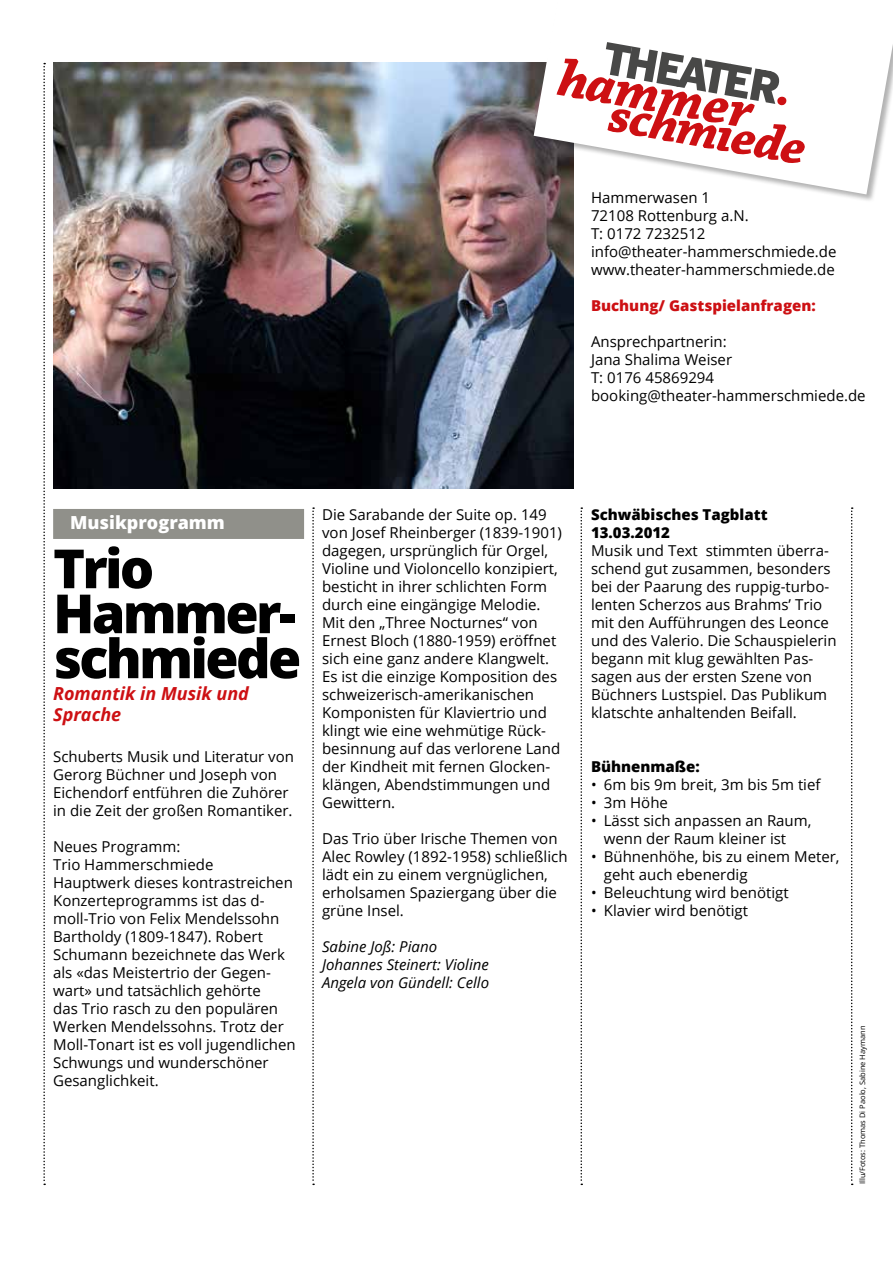
<style>
.page{position:relative;width:893px;height:1263px;background:#fff}
.page>*{position:absolute;margin:0;border:0;box-sizing:border-box;transform-origin:0 0}
.t1{font:800 54px/45px "Open Sans";letter-spacing:-.05em;color:#000}
.t2{font:italic 700 18px/21.6px "Open Sans";color:#cd1013}
.t3{font:800 18px "Open Sans";color:#fff}
.t4{font:15px/18px "Open Sans";color:#000}
.t5{font:italic 15px/18px "Open Sans";color:#000}
.t6{font:800 15px/18px "Open Sans";color:#000}
.t7{font:800 15px "Open Sans";color:#cd1013}
.t8{font:7.5px "Open Sans";color:#000}
</style>
<div class="page">
<div style="left:53px;top:509px;width:251px;height:30px;background:#90908a"></div>
<img style="left:53px;top:63px;width:520px;height:425px">
<div style="left:534px;top:0;width:359px;height:203px;background:#000;opacity:.3"></div>
<svg style="left:534px;top:0;width:359px;height:194px"></svg>
<svg style="left:556px;top:42px;width:249px;height:121px"></svg>
<svg style="left:312px;top:507px;width:2px;height:678px"></svg>
<svg style="left:580px;top:507px;width:2px;height:678px"></svg>
<svg style="left:43px;top:63px;width:2px;height:1122px"></svg>
<svg style="left:851px;top:507px;width:2px;height:678px"></svg>
<p class="t4" style="left:591px;top:188px;width:247px">Hammerwasen 1<br>72108 Rottenburg a.N.<br>T: 0172 7232512 info@theater-hammerschmiede.de www.theater-hammerschmiede.de</p>
<p class="t7" style="left:591px;top:294px;width:226px">Buchung/ Gastspielanfragen:</p>
<p class="t4" style="left:591px;top:332px;width:276px">Ansprechpartnerin:<br>Jana Shalima Weiser<br>T: 0176 45869294 booking@theater-hammerschmiede.de</p>
<p class="t3" style="left:70px;top:509px;width:156px">Musikprogramm</p>
<h1 class="t1" style="left:53px;top:543px;width:250px">Trio<br>Hammer&shy;schmiede</h1>
<p class="t2" style="left:53px;top:682px;width:197px">Romantik in Musik und<br>Sprache</p>
<p class="t4" style="left:53px;top:747px;width:242px">Schuberts Musik und Literatur von Gerorg Büchner und Joseph von Eichendorf entführen die Zuhörer in die Zeit der großen Romantiker.</p>
<p class="t4" style="left:53px;top:837px;width:244px">Neues Programm:<br>Trio Hammerschmiede<br>Hauptwerk dieses kontrastreichen<br>Konzerteprogramms ist das d&shy;moll-Trio von Felix Mendelssohn<br>Bartholdy (1809-1847). Robert<br>Schumann bezeichnete das Werk als «das Meistertrio der Gegen&shy;wart» und tatsächlich gehörte<br>das Trio rasch zu den populären<br>Werken Mendelssohns. Trotz der<br>Moll-Tonart ist es voll jugendlichen<br>Schwungs und wunderschöner<br>Gesanglichkeit.</p>
<p class="t4" style="left:322px;top:505px;width:241px">Die Sarabande der Suite op. 149 von Josef Rheinberger (1839-1901) dagegen, ursprünglich für Orgel,<br>Violine und Violoncello konzipiert, besticht in ihrer schlichten Form durch eine eingängige Melodie.<br>Mit den „Three Nocturnes“ von<br>Ernest Bloch (1880-1959) eröffnet sich eine ganz andere Klangwelt.<br>Es ist die einzige Komposition des schweizerisch-amerikanischen<br>Komponisten für Klaviertrio und klingt wie eine wehmütige Rück&shy;besinnung auf das verlorene Land der Kindheit mit fernen Glocken&shy;klängen, Abendstimmungen und<br>Gewittern.</p>
<p class="t4" style="left:322px;top:829px;width:247px">Das Trio über Irische Themen von<br>Alec Rowley (1892-1958) schließlich lädt ein zu einem vergnüglichen, erholsamen Spaziergang über die grüne Insel.</p>
<p class="t5" style="left:322px;top:937px;width:169px">Sabine Joß: Piano<br>Johannes Steinert: Violine<br>Angela von Gündell: Cello</p>
<p class="t6" style="left:591px;top:504px;width:178px">Schwäbisches Tagblatt<br>13.03.2012</p>
<p class="t4" style="left:591px;top:541px;width:247px">Musik und Text stimmten überra&shy;schend gut zusammen, besonders bei der Paarung des ruppig-turbo&shy;lenten Scherzos aus Brahms’ Trio mit den Aufführungen des Leonce und des Valerio. Die Schauspielerin begann mit klug gewählten Pas&shy;sagen aus der ersten Szene von<br>Büchners Lustspiel. Das Publikum klatschte anhaltenden Beifall.</p>
<p class="t6" style="left:591px;top:756px;width:110px">Bühnenmaße:</p>
<p class="t4" style="left:591px;top:775px;width:231px">• 6m bis 9m breit, 3m bis 5m tief</p>
<p class="t4" style="left:591px;top:793px;width:78px">• 3m Höhe</p>
<p class="t4" style="left:604px;top:811px;width:209px;text-indent:-13px">• Lässt sich anpassen an Raum, wenn der Raum kleiner ist</p>
<p class="t4" style="left:604px;top:847px;width:237px;text-indent:-13px">• Bühnenhöhe, bis zu einem Meter, geht auch ebenerdig</p>
<p class="t4" style="left:591px;top:883px;width:199px">• Beleuchtung wird benötigt</p>
<p class="t4" style="left:591px;top:901px;width:159px">• Klavier wird benötigt</p>
<p class="t8" style="left:857px;top:1184px;width:160px;rotate:-90deg">Illu/Fotos: Thomas Di Paolo, Sabine Haymann</p>
</div>
